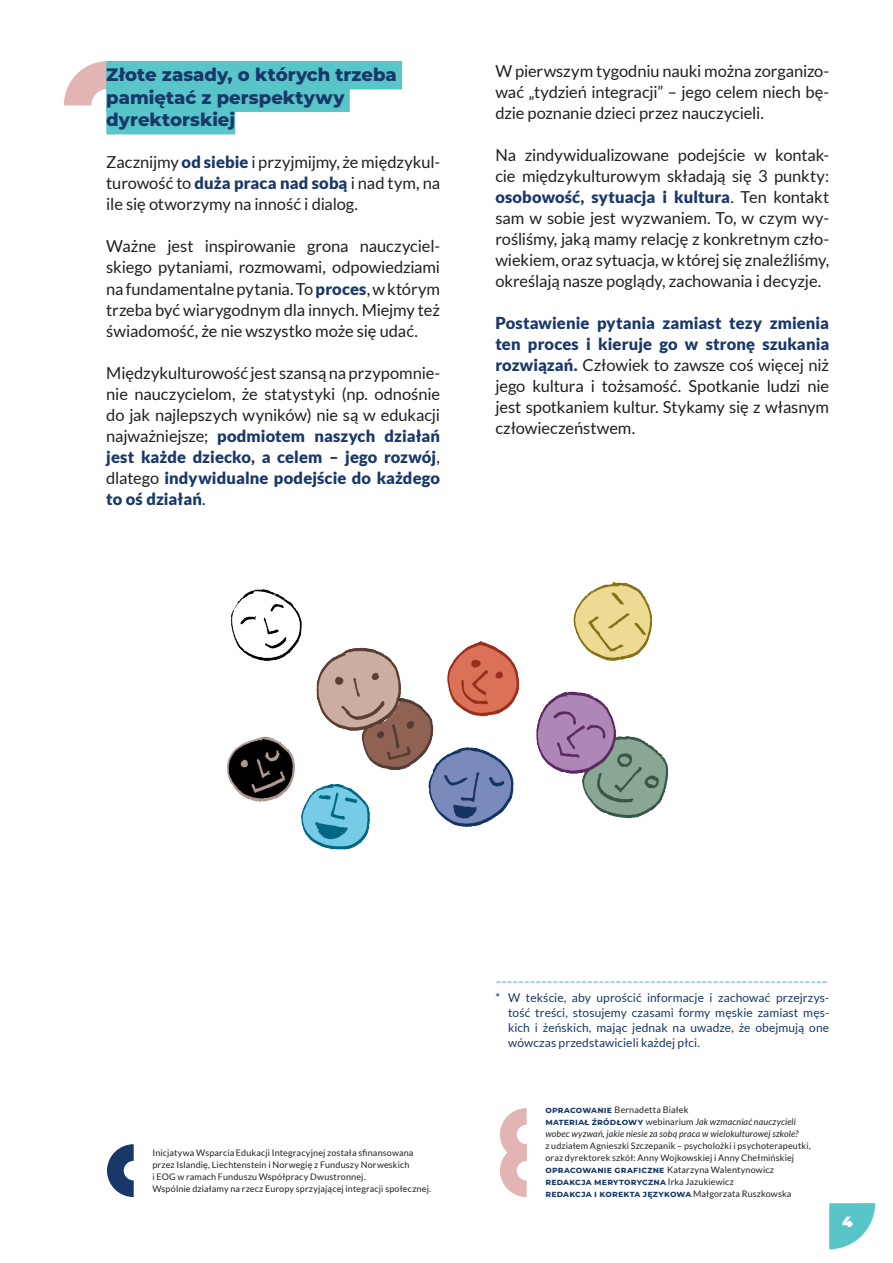
<style>
.page{position:relative;width:893px;height:1263px;background:#fff}
.page>*{position:absolute;margin:0;border:0;box-sizing:border-box;transform-origin:0 0}
.srodtytul{font:800 18px/22.5px "Montserrat";color:#193869}
.body{font:16.5px/21px "Lato";letter-spacing:-.01em;color:#231f20;text-align:justify}
.body-2{font:16.5px "Lato";color:#58c5c8}
.t1{font:900 15px "Montserrat Alternates";color:#fff}
.Paragraph_Style_1{font:12px/15px "Lato";letter-spacing:.005em;color:#193869;text-align:justify}
.body-3{font:9px/12px "Lato";letter-spacing:.015em;color:#231f20}
.body-4{font:700 9px "Montserrat";letter-spacing:.04em;color:#193869}
.body-5{font:700 9px "Montserrat";letter-spacing:.06em;color:#193869}
.s1{font-weight:900;color:#193869}
.s2{font-family:"Montserrat";font-weight:700;color:#193869}
.s3{font-style:italic}
.s4{font-family:"Lato";font-weight:400;color:#231f20}
</style>
<div class="page">
<svg style="left:829px;top:1203px;width:46px;height:46px"></svg>
<svg style="left:64px;top:61px;width:42px;height:44px"></svg>
<div style="left:106px;top:61px;width:296px;height:28px;background:#58c5c8"></div>
<div style="left:106px;top:83px;width:244px;height:29px;background:#58c5c8"></div>
<div style="left:106px;top:106px;width:129px;height:28px;background:#58c5c8"></div>
<svg style="left:500px;top:1108px;width:27px;height:89px"></svg>
<svg style="left:107px;top:1144px;width:27px;height:53px"></svg>
<img style="left:227px;top:582px;width:442px;height:268px">
<p class="srodtytul" style="left:106px;top:63px;width:292px">Złote zasady, o których trzeba pamiętać z perspektywy dyrektorskiej</p>
<p class="body" style="left:106px;top:152px;width:335px">Zacznijmy <span class="s1">od siebie</span> i przyjmijmy, że międzykul&shy;turowość to <span class="s1">duża praca nad sobą</span> i nad tym, na ile się otworzymy na inność i dialog.</p>
<p class="body" style="left:106px;top:236px;width:335px">Ważne jest inspirowanie grona nauczyciel&shy;skiego pytaniami, rozmowami, odpowiedziami na fundamentalne pytania. To <span class="s1">proces</span>, w którym trzeba być wiarygodnym dla innych. Miejmy też świadomość, że nie wszystko może się udać.</p>
<p class="body" style="left:106px;top:362px;width:335px">Międzykulturowość jest szansą na przypomnie&shy;nie nauczycielom, że statystyki (np. odnośnie do jak najlepszych wyników) nie są w edukacji najważniejsze; <span class="s1">podmiotem naszych działań jest każde dziecko, a celem – jego rozwój</span>, dlatego <span class="s1">indywidualne podejście do każdego to oś działań</span>.</p>
<p class="body" style="left:495px;top:60px;width:335px">W pierwszym tygodniu nauki można zorganizo&shy;wać „tydzień integracji” – jego celem niech bę&shy;dzie poznanie dzieci przez nauczycieli.</p>
<p class="body" style="left:495px;top:144px;width:335px">Na zindywidualizowane podejście w kontak&shy;cie międzykulturowym składają się 3 punkty: <span class="s1">osobowość, sytuacja i kultura</span>. Ten kontakt sam w sobie jest wyzwaniem. To, w czym wy&shy;rośliśmy, jaką mamy relację z konkretnym czło&shy;wiekiem, oraz sytuacja, w której się znaleźliśmy, określają nasze poglądy, zachowania i decyzje.</p>
<p class="body" style="left:495px;top:312px;width:335px"><span class="s1">Postawienie pytania zamiast tezy zmienia ten proces i kieruje go w stronę szukania rozwiązań.</span> Człowiek to zawsze coś więcej niż jego kultura i tożsamość. Spotkanie ludzi nie jest spotkaniem kultur. Stykamy się z własnym człowieczeństwem.</p>
<p class="body-3" style="left:152px;top:1147px;width:280px">Inicjatywa Wsparcia Edukacji Integracyjnej została sfinansowana przez Islandię, Liechtenstein i Norwegię z Funduszy Norweskich<br>i EOG w ramach Funduszu Współpracy Dwustronnej.<br>Wspólnie działamy na rzecz Europy sprzyjającej integracji społecznej.</p>
<p class="body-2" style="left:495px;top:971px;width:334px">----------------------------------------------------------</p>
<p class="Paragraph_Style_1" style="left:508px;top:990px;width:323px;text-indent:-13px">* W tekście, aby uprościć informacje i zachować przejrzys&shy;tość treści, stosujemy czasami formy męskie zamiast męs&shy;kich i żeńskich, mając jednak na uwadze, że obejmują one wówczas przedstawicieli każdej płci.</p>
<p class="body-3" style="left:545px;top:1104px;width:145px"><span class="s2">OPRACOWANIE</span> Bernadetta Białek</p>
<p class="body-3" style="left:545px;top:1116px;width:267px"><span class="s2">MATERIAŁ ŹRÓDŁOWY</span> webinarium <span class="s3">Jak wzmacniać nauczycieli wobec wyzwań, jakie niesie za sobą praca w wielokulturowej szkole?<br></span>z udziałem Agnieszki Szczepanik – psycholożki i psychoterapeutki, oraz dyrektorek szkół: Anny Wojkowskiej i Anny Chełmińskiej</p>
<p class="body-3" style="left:545px;top:1164px;width:230px"><span class="s2">OPRACOWANIE GRAFICZNE</span> Katarzyna Walentynowicz</p>
<p class="body-5" style="left:545px;top:1175px;width:190px">REDAKCJA MERYTORYCZNA <span class="s4">Irka Jazukiewicz</span></p>
<p class="body-4" style="left:545px;top:1187px;width:247px">REDAKCJA I KOREKTA J ĘZYKOWA <span class="s4">Małgorzata Ruszkowska</span></p>
<p class="t1" style="left:842px;top:1211px;width:12px">4</p>
</div>
